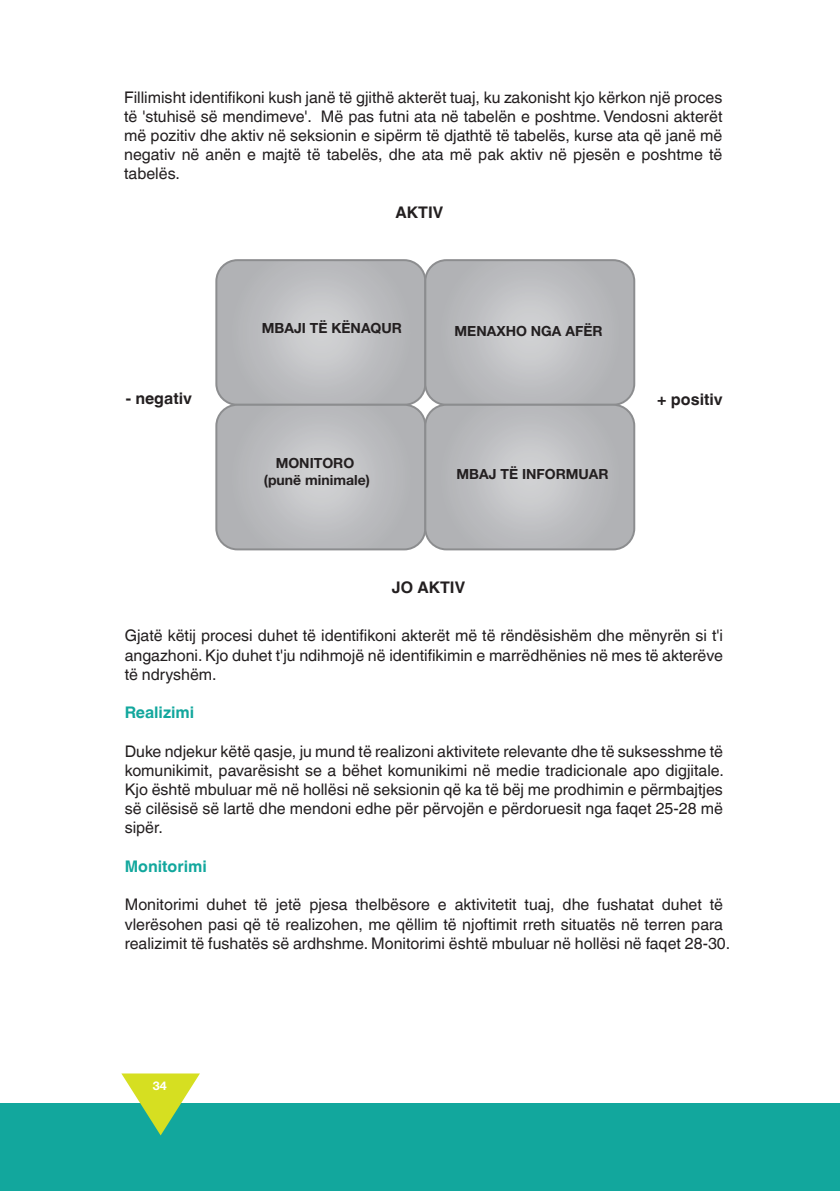
<style>
.page{position:relative;width:840px;height:1191px;background:#fff}
.page>*{position:absolute;margin:0;border:0;box-sizing:border-box;transform-origin:0 0}
.t1{font:16px/19.2px "Helvetica World";color:#231f20;text-align:justify}
.t2{font:700 16px "Helvetica World";color:#231f20}
.t3{font:700 16px "Helvetica World";color:#12a79d}
.t4{font:700 14px/16.8px "Helvetica Neue LT Std";color:#231f20;text-align:center}
.t5{font:700 12px "Helvetica Neue LT Std";color:#fff;scale:1.05 1}
</style>
<div class="page">
<svg style="left:216px;top:260px;width:209px;height:145px;background:#babbbe"></svg>
<div style="left:215px;top:259px;width:211px;height:147px;border:2px solid #6c6d70;border-radius:21px"></div>
<svg style="left:425px;top:260px;width:209px;height:145px;background:#babbbe"></svg>
<div style="left:424px;top:259px;width:211px;height:147px;border:2px solid #6c6d70;border-radius:21px"></div>
<svg style="left:216px;top:405px;width:209px;height:144px;background:#babbbe"></svg>
<div style="left:215px;top:404px;width:211px;height:146px;border:2px solid #6c6d70;border-radius:21px"></div>
<svg style="left:425px;top:405px;width:209px;height:144px;background:#babbbe"></svg>
<div style="left:424px;top:404px;width:211px;height:146px;border:2px solid #6c6d70;border-radius:21px"></div>
<div style="left:0;top:1103px;width:839px;height:88px;background:#12a79d"></div>
<svg style="left:121px;top:1073px;width:79px;height:62px"></svg>
<p class="t1" style="left:124px;top:87px;width:599px">Fillimisht identifikoni kush janë të gjithë akterët tuaj, ku zakonisht kjo kërkon një proces të 'stuhisë së mendimeve'. Më pas futni ata në tabelën e poshtme. Vendosni akterët më pozitiv dhe aktiv në seksionin e sipërm të djathtë të tabelës, kurse ata që janë më negativ në anën e majtë të tabelës, dhe ata më pak aktiv në pjesën e poshtme të tabelës.</p>
<p class="t2" style="left:395px;top:203px;width:49px">AKTIV</p>
<p class="t4" style="left:262px;top:320px;width:141px">MBAJI TË KËNAQUR</p>
<p class="t4" style="left:454px;top:322px;width:149px">MENAXHO NGA AFËR</p>
<p class="t2" style="left:126px;top:389px;width:68px">- negativ</p>
<p class="t2" style="left:657px;top:390px;width:67px">+ positiv</p>
<p class="t4" style="left:264px;top:454px;width:107px">MONITORO (punë minimale)</p>
<p class="t4" style="left:456px;top:466px;width:153px">MBAJ TË INFORMUAR</p>
<p class="t2" style="left:391px;top:578px;width:75px">JO AKTIV</p>
<p class="t1" style="left:125px;top:626px;width:599px">Gjatë këtij procesi duhet të identifikoni akterët më të rëndësishëm dhe mënyrën si t'i angazhoni. Kjo duhet t'ju ndihmojë në identifikimin e marrëdhënies në mes të akterëve të ndryshëm.</p>
<p class="t3" style="left:125px;top:703px;width:71px">Realizimi</p>
<p class="t1" style="left:125px;top:741px;width:600px">Duke ndjekur këtë qasje, ju mund të realizoni aktivitete relevante dhe të suksesshme të komunikimit, pavarësisht se a bëhet komunikimi në medie tradicionale apo digjitale.<br>Kjo është mbuluar më në hollësi në seksionin që ka të bëj me prodhimin e përmbajtjes së cilësisë së lartë dhe mendoni edhe për përvojën e përdoruesit nga faqet 25-28 më sipër.</p>
<p class="t3" style="left:125px;top:857px;width:84px">Monitorimi</p>
<p class="t1" style="left:125px;top:895px;width:606px;text-align:left">Monitorimi duhet të jetë pjesa thelbësore e aktivitetit tuaj, dhe fushatat duhet të vlerësohen pasi që të realizohen, me qëllim të njoftimit rreth situatës në terren para realizimit të fushatës së ardhshme. Monitorimi është mbuluar në hollësi në faqet 28-30.</p>
<p class="t5" style="left:153px;top:1078px;width:15px">34</p>
</div>
